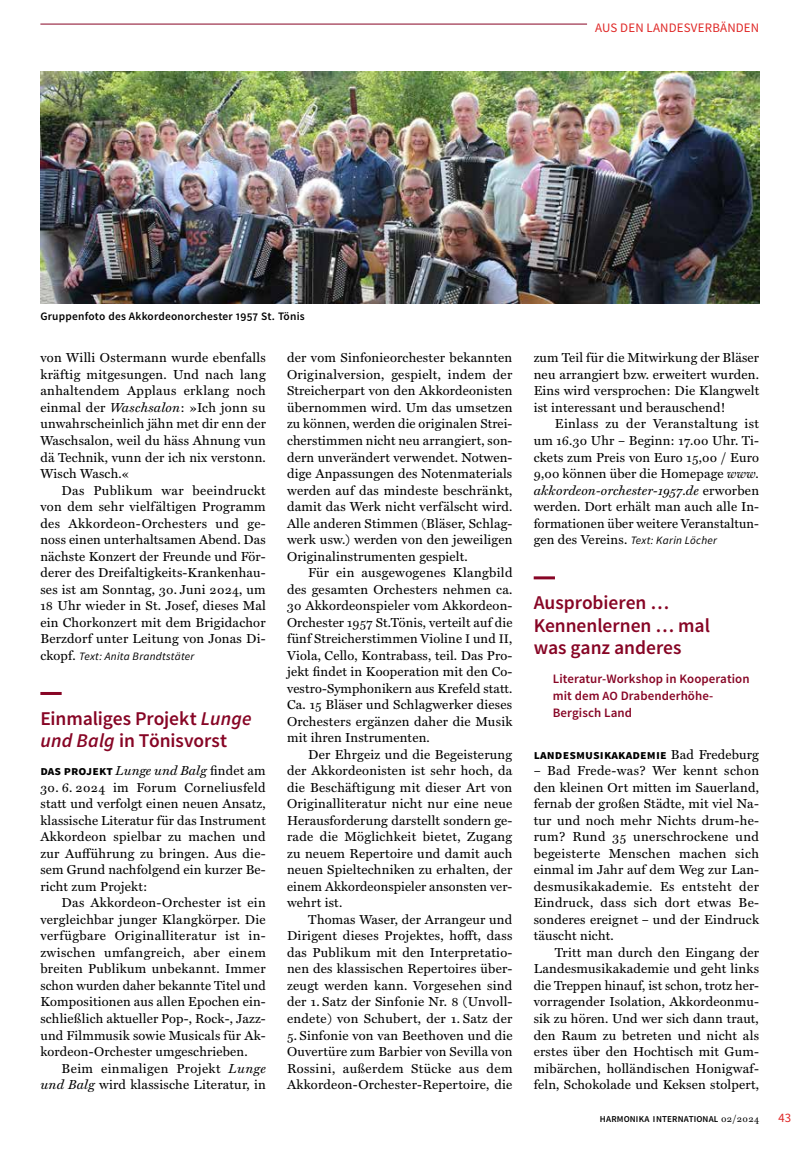
<style>
.page{position:relative;width:808px;height:1149px;background:#fff}
.page>*{position:absolute;margin:0;border:0;box-sizing:border-box;transform-origin:0 0}
.t1{font:600 19.5px/22.5px "Source Sans Pro";letter-spacing:-.005em;color:#870525}
.t2{font:13.05px/16.5px "Miller Text";letter-spacing:.015em;color:#000;text-align:justify}
.t3{font:700 13.05px "Source Sans Pro";letter-spacing:.01em;color:#000}
.t4{font:italic 13.05px "Miller Text";letter-spacing:.005em;color:#000}
.t5{font:600 12.9px/16.5px "Source Sans Pro";letter-spacing:.01em;color:#870525}
.t6{font:12.9px "Source Sans Pro";letter-spacing:.015em;color:#df2625}
.t7{font:600 11.4px "Source Sans Pro";letter-spacing:.02em;color:#000}
.t8{font:italic 11.25px "Source Sans Pro";letter-spacing:.025em;color:#000}
.t9{font:600 9px "Source Sans Pro";letter-spacing:.025em;color:#000}
.s1{font-style:italic}
.s2{font-family:"Miller Text";font-style:normal;font-size:13.05px}
.s3{font-family:"Source Sans Pro";font-weight:700;font-style:normal}
.s4{font-style:normal}
.s5{font-size:12.6px}
.s6{font-size:12.45px}
.s7{font-family:"Miller Text";font-weight:400}
.s8{font-family:"Miller Text";font-weight:400;font-size:9.75px}
</style>
<div class="page">
<hr style="left:534px;top:576px;width:21px;height:3px;background:#870525">
<hr style="left:40px;top:691px;width:22px;height:3px;background:#870525">
<img style="left:40px;top:72px;width:719px;height:231px">
<hr style="left:40px;top:24px;width:547px;height:1px;background:#870525">
<p class="t6" style="left:595px;top:20px;width:166px">AUS DEN LANDESVERBÄNDEN</p>
<p class="t7" style="left:40px;top:309px;width:266px">Gruppenfoto des Akkordeonorchester 1957 St. Tönis</p>
<p class="t2" style="left:40px;top:348px;width:227px">von Willi Ostermann wurde ebenfalls kräftig mitgesungen. Und nach lang anhaltendem Applaus erklang noch einmal der <span class="s1">Waschsalon</span>: »Ich jonn su unwahrscheinlich jähn met dir enn der Waschsalon, weil du häss Ahnung vun dä Technik, vunn der ich nix verstonn.<br>Wisch Wasch.«</p>
<p class="t2" style="left:40px;top:480px;width:227px;text-indent:21px">Das Publikum war beeindruckt von dem sehr vielfältigen Programm des Akkordeon-Orchesters und ge&shy;noss einen unterhaltsamen Abend. Das nächste Konzert der Freunde und För&shy;derer des Dreifaltigkeits-Krankenhau&shy;ses ist am Sonntag, 30. Juni 2024, um 18 Uhr wieder in St. Josef, dieses Mal ein Chorkonzert mit dem Brigidachor Berzdorf unter Leitung von Jonas Di-</p>
<p class="t8" style="left:40px;top:648px;width:156px"><span class="s2">ckopf.</span> Text: Anita Brandtstäter</p>
<h1 class="t1" style="left:40px;top:707px;width:213px">Einmaliges Projekt <span class="s1">Lunge und Balg</span> in Tönisvorst</h1>
<p class="t4" style="left:40px;top:760px;width:227px"><span class="s3">Das Projekt</span> Lunge und Balg <span class="s4">findet am</span></p>
<p class="t2" style="left:40px;top:777px;width:227px">30. 6. 2024 im Forum Corneliusfeld statt und verfolgt einen neuen Ansatz, klassische Literatur für das Instrument Akkordeon spielbar zu machen und zur Aufführung zu bringen. Aus die&shy;sem Grund nachfolgend ein kurzer Be&shy;richt zum Projekt:</p>
<p class="t2" style="left:40px;top:893px;width:227px;text-indent:21px">Das Akkordeon-Orchester ist ein vergleichbar junger Klangkörper. Die verfügbare Originalliteratur ist in&shy;zwischen umfangreich, aber einem breiten Publikum unbekannt. Immer schon wurden daher bekannte Titel und Kompositionen aus allen Epochen ein&shy;schließlich aktueller Pop-, Rock-, Jazz&shy;und Filmmusik sowie Musicals für Ak&shy;kordeon-Orchester umgeschrieben.</p>
<p class="t2" style="left:40px;top:1058px;width:227px;text-align:right">Beim einmaligen Projekt <span class="s1">Lunge und Balg</span> wird klassische Literatur, in</p>
<p class="t2" style="left:287px;top:349px;width:227px">der vom Sinfonieorchester bekannten Originalversion, gespielt, indem der Streicherpart von den Akkordeonisten übernommen wird. Um das umsetzen zu können, werden die originalen Strei&shy;cherstimmen nicht neu arrangiert, son&shy;dern unverändert verwendet. Notwen&shy;dige Anpassungen des Notenmaterials werden auf das mindeste beschränkt, damit das Werk nicht verfälscht wird.<br>Alle anderen Stimmen (Bläser, Schlag&shy;werk usw.) werden von den jeweiligen Originalinstrumenten gespielt.</p>
<p class="t2" style="left:287px;top:563px;width:227px;text-indent:21px">Für ein ausgewogenes Klangbild des gesamten Orchesters nehmen ca.<br>30 Akkordeonspieler vom Akkordeon-Orchester 1957 St.Tönis, verteilt auf die fünf Streicherstimmen Violine <span class="s5">I</span> und <span class="s5">II</span>, Viola, Cello, Kontrabass, teil. Das Pro&shy;jekt findet in Kooperation mit den Co&shy;vestro-Symphonikern aus Krefeld statt.<br>Ca. 15 Bläser und Schlagwerker dieses Orchesters ergänzen daher die Musik mit ihren Instrumenten.</p>
<p class="t2" style="left:287px;top:744px;width:227px;text-indent:21px">Der Ehrgeiz und die Begeisterung der Akkordeonisten ist sehr hoch, da die Beschäftigung mit dieser Art von Originalliteratur nicht nur eine neue Herausforderung darstellt sondern ge&shy;rade die Möglichkeit bietet, Zugang zu neuem Repertoire und damit auch neuen Spieltechniken zu erhalten, der einem Akkordeonspieler ansonsten ver&shy;wehrt ist.</p>
<p class="t2" style="left:287px;top:909px;width:227px;text-indent:21px">Thomas Waser, der Arrangeur und Dirigent dieses Projektes, hofft, dass das Publikum mit den Interpretatio&shy;nen des klassischen Repertoires über&shy;zeugt werden kann. Vorgesehen sind der 1. Satz der Sinfonie Nr. 8 (Unvoll&shy;endete) von Schubert, der 1. Satz der</p>
<p class="t2" style="left:287px;top:1025px;width:227px">5. Sinfonie von van Beethoven und die Ouvertüre zum Barbier von Sevilla von Rossini, außerdem Stücke aus dem Akkordeon-Orchester-Repertoire, die</p>
<p class="t2" style="left:534px;top:348px;width:227px">zum Teil für die Mitwirkung der Bläser neu arrangiert bzw. erweitert wurden.<br>Eins wird versprochen: Die Klangwelt ist interessant und berauschend!</p>
<p class="t2" style="left:534px;top:414px;width:227px;text-indent:21px">Einlass zu der Veranstaltung ist um 16.30 Uhr – Beginn: 17.00 Uhr. Ti&shy;ckets zum Preis von Euro 15,00 / Euro 9,00 können über die Homepage <span class="s1">www. akkordeon-orchester-1957.de</span> erworben werden. Dort erhält man auch alle In&shy;formationen über weitere Veranstaltun-</p>
<p class="t8" style="left:534px;top:533px;width:185px"><span class="s2">gen des Vereins.</span> Text: Karin Löcher</p>
<h1 class="t1" style="left:534px;top:591px;width:178px">Ausprobieren …<br>Kennenlernen … mal was ganz anderes</h1>
<p class="t5" style="left:553px;top:671px;width:198px">Literatur-Workshop in Kooperation mit dem <span class="s6">AO</span> Drabenderhöhe-<br>Bergisch Land</p>
<p class="t3" style="left:534px;top:745px;width:227px">Landesmusikakademie <span class="s7">Bad Fredeburg</span></p>
<p class="t2" style="left:534px;top:761px;width:227px">– Bad Frede-was? Wer kennt schon den kleinen Ort mitten im Sauerland, fernab der großen Städte, mit viel Na&shy;tur und noch mehr Nichts drum-he&shy;rum? Rund 35 unerschrockene und begeisterte Menschen machen sich einmal im Jahr auf dem Weg zur Lan&shy;desmusikakademie. Es entsteht der Eindruck, dass sich dort etwas Be&shy;sonderes ereignet – und der Eindruck täuscht nicht.</p>
<p class="t2" style="left:534px;top:942px;width:227px;text-indent:21px">Tritt man durch den Eingang der Landesmusikakademie und geht links die Treppen hinauf, ist schon, trotz her&shy;vorragender Isolation, Akkordeonmu&shy;sik zu hören. Und wer sich dann traut, den Raum zu betreten und nicht als erstes über den Hochtisch mit Gum&shy;mibärchen, holländischen Honigwaf&shy;feln, Schokolade und Keksen stolpert,</p>
<p class="t9" style="left:600px;top:1112px;width:161px">HARMONIKA INTERNATIONAL <span class="s8">02/2024</span></p>
<p class="t6" style="left:778px;top:1109px;width:15px">43</p>
</div>
